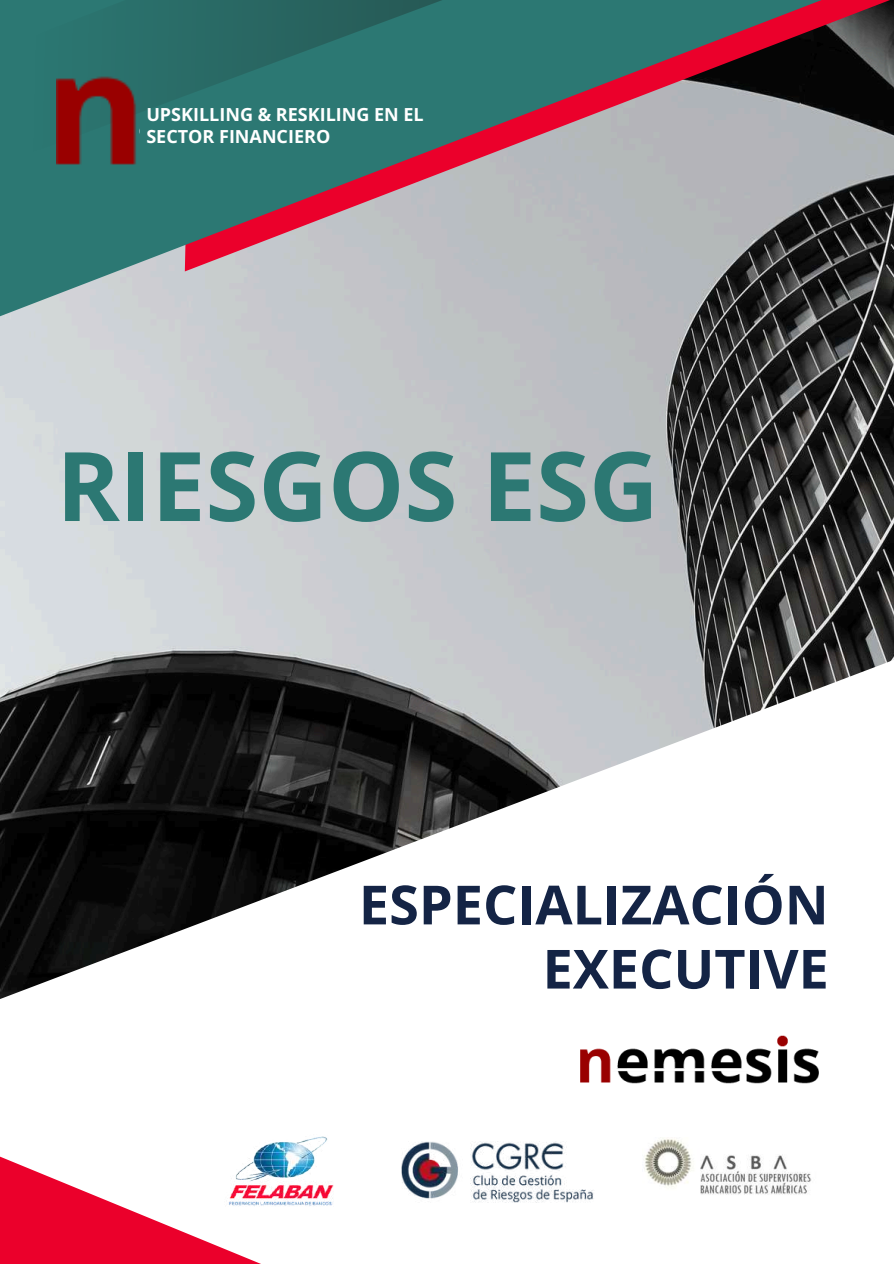
<style>
.page{position:relative;width:894px;height:1264px;background:#fff}
.page>*{position:absolute;margin:0;border:0;box-sizing:border-box;transform-origin:0 0}
.t1{font:700 96px "Open Sans";color:#2c7873}
.t2{font:700 54px/64.2px "Open Sans";color:#142445;text-align:right}
.t3{font:700 18px/21.3px "Open Sans";color:#fff}
</style>
<div class="page">
<svg style="left:0;top:1156px;width:259px;height:107px;fill:#eb002b"></svg>
<img style="left:0;top:289px;width:893px;height:710px">
<svg style="left:0;top:0;width:888px;height:360px;background:#8c8c90"></svg>
<svg style="left:0;top:0;width:533px;height:198px;background:#3c716f"></svg>
<img style="left:580px;top:1035px;width:237px;height:48px">
<img style="left:56px;top:42px;width:84px;height:125px">
<img style="left:207px;top:1136px;width:127px;height:70px">
<img style="left:645px;top:1138px;width:167px;height:57px">
<img style="left:401px;top:1141px;width:193px;height:61px">
<p class="t3" style="left:146px;top:104px;width:279px">UPSKILLING &amp; RESKILING EN EL<br>SECTOR FINANCIERO</p>
<h1 class="t1" style="left:56px;top:418px;width:603px">RIESGOS ESG</h1>
<h2 class="t2" style="left:359px;top:871px;width:471px">ESPECIALIZACIÓN<br>EXECUTIVE</h2>
</div>
